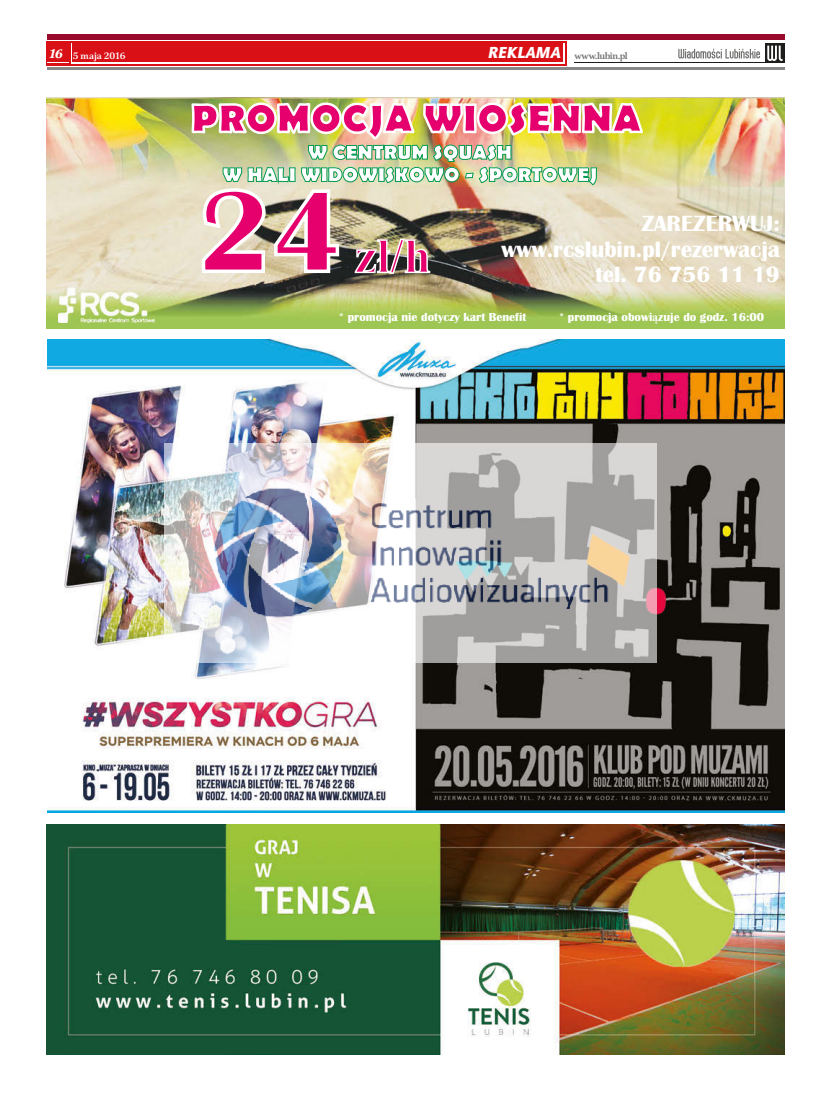
<style>
.page{position:relative;width:820px;height:1106px;background:#fff}
.page>*{position:absolute;margin:0;border:0;box-sizing:border-box;transform-origin:0 0}
.t1{font:700 120px "Britannic";color:#e6006e}
.t2{font:700 48.8px "Times New Roman CE";color:#e6006e}
.t3{font:700 40px "Berlin Sans FB";color:#e6006e}
.t4{font:700 22.8px/25.3px "Britannic";color:#fff;text-align:right}
.t5{font:700 20px/22.3px "Berlin Sans FB";color:#fff;text-align:center}
.t6{font:700 12px "Britannic";color:#fff}
.t7{font:700 9.9px "Platea EFN";letter-spacing:-.04em;color:#70706f}
.t8{font:700 9.9px "Platea EFN";letter-spacing:-.01em;color:#fff}
.s1{font-family:"Platea EFN Black";font-weight:400;font-style:italic;font-size:13.2px}
.s2{font-family:"Aerton EFN Black";font-weight:400;font-style:italic;font-size:16px;color:#fff}
.s3{font-family:"Times New Roman CE"}
</style>
<div class="page">
<div style="left:47px;top:41px;width:519px;height:25px;background:#d91016"></div>
<div style="left:47px;top:34px;width:737px;height:6px;background:#990a2c"></div>
<svg style="left:678px;top:49px;width:81px;height:10px"></svg>
<div style="left:764px;top:43px;width:20px;height:20px;background:#1d1d1b"></div>
<svg style="left:767px;top:46px;width:15px;height:15px"></svg>
<hr style="left:574px;top:63px;width:210px;height:1px;background:#1d1d1b">
<hr style="left:71px;top:62px;width:493px;height:1px;background:#fff">
<svg style="left:563px;top:43px;width:1px;height:19px"></svg>
<svg style="left:47px;top:43px;width:25px;height:21px"></svg>
<hr style="left:47px;top:68px;width:737px;height:2px;background:#878787">
<img style="left:47px;top:824px;width:737px;height:230px">
<img style="left:47px;top:97px;width:737px;height:187px">
<img style="left:47px;top:98px;width:737px;height:89px">
<img style="left:47px;top:284px;width:737px;height:44px">
<img style="left:58px;top:288px;width:96px;height:34px">
<img style="left:190px;top:97px;width:454px;height:178px">
<img style="left:47px;top:339px;width:737px;height:473px">
<img style="left:164px;top:443px;width:491px;height:219px">
<p class="t8" style="left:48px;top:50px;width:79px"><span class="s1">16</span> 5 maja 2016</p>
<p class="t7" style="left:487px;top:50px;width:142px"><span class="s2">REKLAMA</span> www.lubin.pl</p>
<h3 class="t3" style="left:191px;top:92px;width:452px">PROMOCJA WIOSENNA</h3>
<h3 class="t5" style="left:222px;top:143px;width:376px">W CENTRUM SQUASH<br>W HALI WIDOWISKOWO - SPORTOWEJ</h3>
<h1 class="t1" style="left:197px;top:151px;width:148px">24</h1>
<h3 class="t4" style="left:501px;top:213px;width:280px">ZAREZERWUJ: www.rcslubin.pl/rezerwacja tel. 76 756 11 19</h3>
<p class="t6" style="left:339px;top:309px;width:189px">* promocja nie dotyczy kart Benefit</p>
<p class="t6" style="left:559px;top:309px;width:207px">* promocja obowi<span class="s3">¹</span>zuje do godz. 16:00</p>
<h2 class="t2" style="left:355px;top:223px;width:77px">z³/h</h2>
</div>
